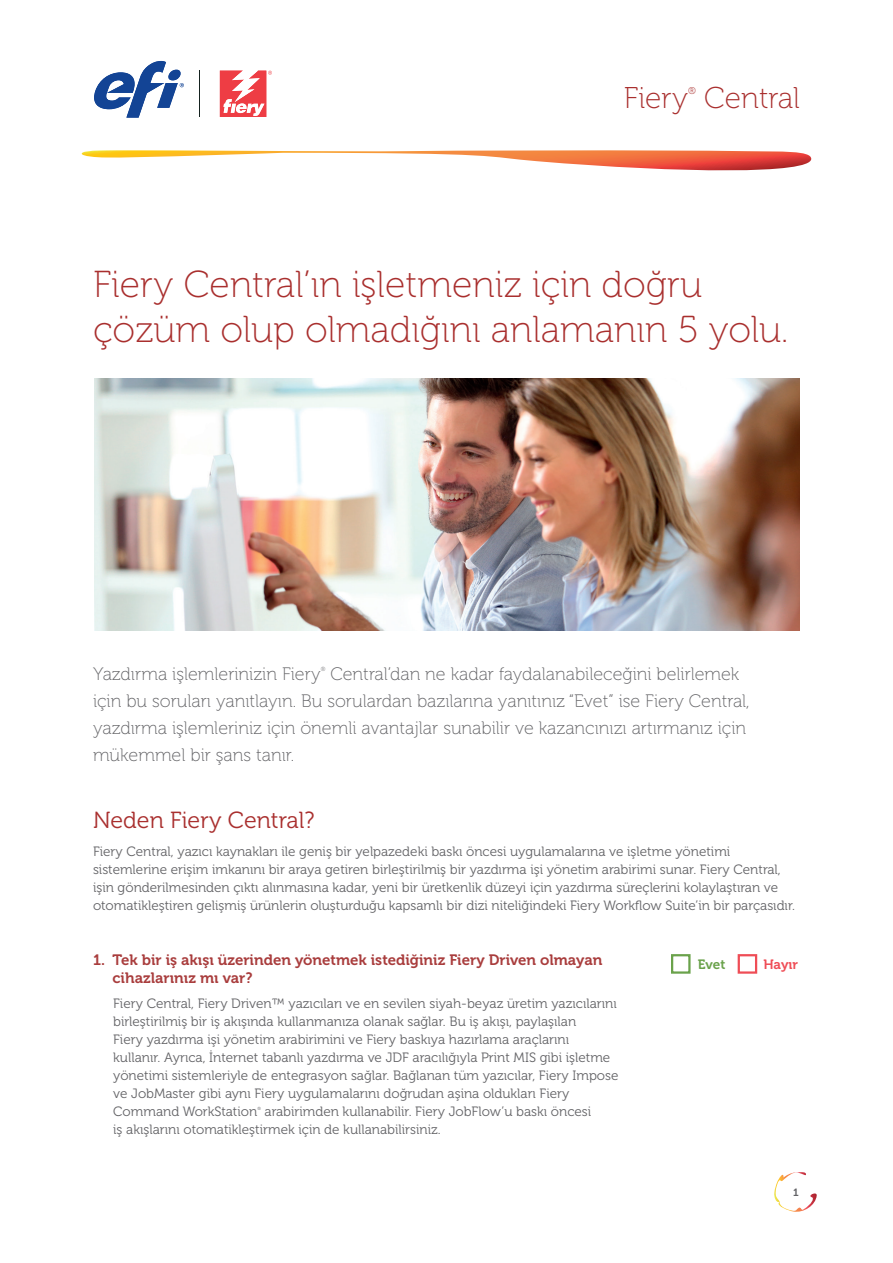
<style>
.page{position:relative;width:893px;height:1263px;background:#fff}
.page>*{position:absolute;margin:0;border:0;box-sizing:border-box;transform-origin:0 0}
.t1{font:37.5px/45px "Museo 100";color:#a92f2e}
.t2{font:30px "Museo 100";color:#a92f2e}
.t3{font:23.25px "Museo 300";color:#a92f2e}
.t4{font:18px/27px "Museo 100";color:#636366}
.t5{font:15px/18px "Museo 700";color:#a93d3d}
.t6{font:13.5px/18px "Museo 300";color:#636366}
.t7{font:13.5px "Museo 700";letter-spacing:-.005em;color:#ef4d56}
.t8{font:13.5px "Museo 700";color:#6aa24b}
.t9{font:10.5px "Museo 700";color:#636366}
.t10{font:9.9px "Museo 100";color:#a92f2e}
.t11{font:6px "Museo 100";color:#636366}
.t12{font:4.5px "Museo 300";color:#636366}
</style>
<div class="page">
<svg style="left:774px;top:1172px;width:43px;height:40px"></svg>
<svg style="left:94px;top:60px;width:178px;height:58px"></svg>
<svg style="left:82px;top:150px;width:729px;height:21px"></svg>
<div style="left:671px;top:954px;width:20px;height:20px;border:2px solid #6aa24b"></div>
<div style="left:738px;top:954px;width:19px;height:20px;border:2px solid #ef4d56"></div>
<img style="left:94px;top:378px;width:706px;height:252px">
<h2 class="t2" style="left:624px;top:82px;width:66px">Fiery</h2>
<p class="t10" style="left:688px;top:85px;width:9px">®</p>
<h2 class="t2" style="left:704px;top:82px;width:97px">Central</h2>
<h1 class="t1" style="left:93px;top:262px;width:697px">Fiery Central’ın işletmeniz için doğru çözüm olup olmadığını anlamanın 5 yolu.</h1>
<p class="t4" style="left:93px;top:660px;width:658px;text-indent:237px">Central’dan ne kadar faydalanabileceğini belirlemek için bu soruları yanıtlayın. Bu sorulardan bazılarına yanıtınız “Evet” ise Fiery Central, yazdırma işlemleriniz için önemli avantajlar sunabilir ve kazancınızı artırmanız için mükemmel bir şans tanır.</p>
<h3 class="t4" style="left:93px;top:660px;width:229px">Yazdırma işlemlerinizin Fiery</h3>
<p class="t11" style="left:321px;top:666px;width:6px">®</p>
<h3 class="t3" style="left:93px;top:807px;width:223px">Neden Fiery Central?</h3>
<p class="t6" style="left:93px;top:843px;width:704px">Fiery Central, yazıcı kaynakları ile geniş bir yelpazedeki baskı öncesi uygulamalarına ve işletme yönetimi sistemlerine erişim imkanını bir araya getiren birleştirilmiş bir yazdırma işi yönetim arabirimi sunar. Fiery Central, işin gönderilmesinden çıktı alınmasına kadar, yeni bir üretkenlik düzeyi için yazdırma süreçlerini kolaylaştıran ve otomatikleştiren gelişmiş ürünlerin oluşturduğu kapsamlı bir dizi niteliğindeki Fiery Workflow Suite’in bir parçasıdır.</p>
<p class="t5" style="left:112px;top:951px;width:491px;text-indent:-20px">1. Tek bir iş akışı üzerinden yönetmek istediğiniz Fiery Driven olmayan cihazlarınız mı var?</p>
<p class="t6" style="left:113px;top:995px;width:507px">Fiery Central, Fiery Driven™ yazıcıları ve en sevilen siyah-beyaz üretim yazıcılarını birleştirilmiş bir iş akışında kullanmanıza olanak sağlar. Bu iş akışı, paylaşılan<br>Fiery yazdırma işi yönetim arabirimini ve Fiery baskıya hazırlama araçlarını kullanır. Ayrıca, İnternet tabanlı yazdırma ve JDF aracılığıyla Print MIS gibi işletme yönetimi sistemleriyle de entegrasyon sağlar. Bağlanan tüm yazıcılar, Fiery Impose ve JobMaster gibi aynı Fiery uygulamalarını doğrudan aşina oldukları Fiery Command WorkStation</p>
<p class="t6" style="left:113px;top:1103px;width:479px;text-indent:151px">arabirimden kullanabilir. Fiery JobFlow’u baskı öncesi iş akışlarını otomatikleştirmek için de kullanabilirsiniz.</p>
<p class="t12" style="left:257px;top:1106px;width:5px">®</p>
<p class="t8" style="left:698px;top:956px;width:29px">Evet</p>
<p class="t7" style="left:763px;top:956px;width:36px">Hayır</p>
<p class="t9" style="left:793px;top:1186px;width:7px">1</p>
</div>
